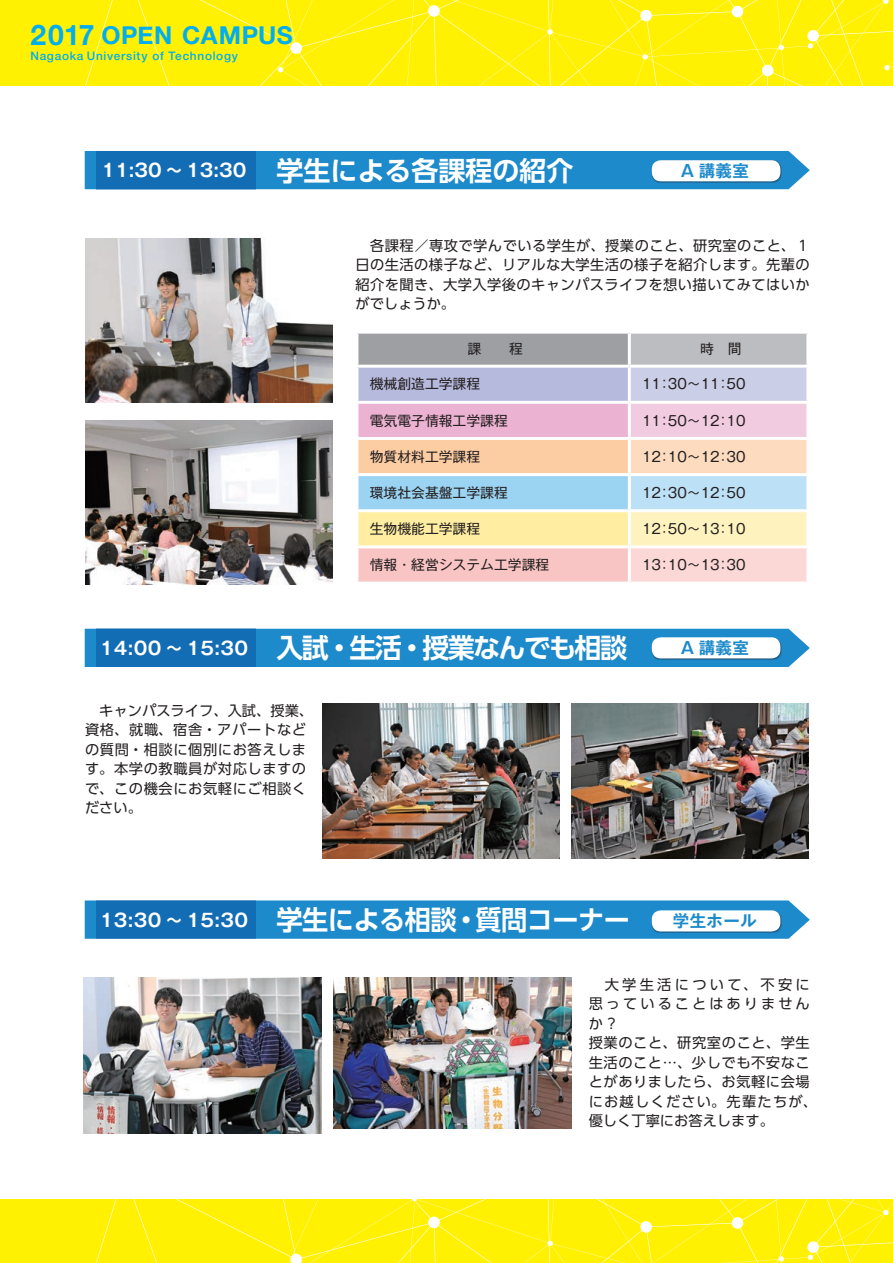
<style>
.page{position:relative;width:893px;height:1263px;background:#fff}
.page>*{position:absolute;margin:0;border:0;box-sizing:border-box;transform-origin:0 0}
.t1{font:700 27px "UD Shin Go Pro De";letter-spacing:-.06em;color:#fff}
.t2{font:700 27px "UD Shin Go Pro De";letter-spacing:-.02em;color:#fff}
.t3{font:700 27px "UD Shin Go Pro De";color:#fff}
.t4{font:700 24.6px "Helvetica Neue";letter-spacing:.025em;color:#00aeef}
.t5{font:700 18px "Gothic MB101 Pr 6 De";letter-spacing:.02em;color:#fff}
.t6{font:700 16.5px "Gothic MB101 Pr 6 De";letter-spacing:.02em;color:#1d8acb}
.t7{font:14.25px/19.5px "UD Shin Go Pro";letter-spacing:.04em;color:#231f20}
.t8{font:13.8px "Gothic MB101 Pr 6";color:#231f20}
.t9{font:500 11.7px "Helvetica Neue";letter-spacing:.06em;color:#00aeef}
.s1{font-size:28.35px}
</style>
<div class="page">
<div style="left:0;top:0;width:893px;height:86px;background:#fff101"></div>
<svg style="left:85px;top:0;width:808px;height:86px"></svg>
<div style="left:0;top:1199px;width:893px;height:64px;background:#fff101"></div>
<svg style="left:96px;top:1199px;width:797px;height:64px"></svg>
<img style="left:85px;top:238px;width:247px;height:164px">
<img style="left:85px;top:420px;width:247px;height:164px">
<div style="left:357px;top:332px;width:272px;height:34px;background:#9d9fa2"></div>
<div style="left:629px;top:332px;width:179px;height:34px;background:#bcbdc0"></div>
<div style="left:357px;top:366px;width:272px;height:36px;background:#b6badd"></div>
<div style="left:629px;top:366px;width:179px;height:36px;background:#cbcee7"></div>
<div style="left:357px;top:402px;width:272px;height:36px;background:#ecb2d1"></div>
<div style="left:629px;top:402px;width:179px;height:36px;background:#f1cbdf"></div>
<div style="left:357px;top:438px;width:272px;height:37px;background:#fccca2"></div>
<div style="left:629px;top:438px;width:179px;height:37px;background:#fddbbf"></div>
<div style="left:357px;top:475px;width:272px;height:36px;background:#9bd3f2"></div>
<div style="left:629px;top:475px;width:179px;height:36px;background:#bce0f5"></div>
<div style="left:357px;top:511px;width:272px;height:36px;background:#ffeea1"></div>
<div style="left:629px;top:511px;width:179px;height:36px;background:#fef3be"></div>
<div style="left:357px;top:547px;width:272px;height:36px;background:#f9c5c4"></div>
<div style="left:629px;top:547px;width:179px;height:36px;background:#fbd7d6"></div>
<hr style="left:355px;top:331px;width:274px;height:3px;background:#fff">
<hr style="left:355px;top:334px;width:3px;height:31px;background:#fff">
<hr style="left:629px;top:331px;width:180px;height:3px;background:#fff">
<hr style="left:628px;top:334px;width:3px;height:31px;background:#fff">
<hr style="left:806px;top:334px;width:3px;height:31px;background:#fff">
<hr style="left:355px;top:365px;width:274px;height:3px;background:#fff">
<hr style="left:355px;top:368px;width:3px;height:33px;background:#fff">
<hr style="left:629px;top:365px;width:180px;height:3px;background:#fff">
<hr style="left:628px;top:368px;width:3px;height:33px;background:#fff">
<hr style="left:806px;top:368px;width:3px;height:33px;background:#fff">
<hr style="left:355px;top:401px;width:274px;height:3px;background:#fff">
<hr style="left:355px;top:404px;width:3px;height:33px;background:#fff">
<hr style="left:629px;top:401px;width:180px;height:3px;background:#fff">
<hr style="left:628px;top:404px;width:3px;height:33px;background:#fff">
<hr style="left:806px;top:404px;width:3px;height:33px;background:#fff">
<hr style="left:355px;top:437px;width:274px;height:3px;background:#fff">
<hr style="left:355px;top:440px;width:3px;height:33px;background:#fff">
<hr style="left:629px;top:437px;width:180px;height:3px;background:#fff">
<hr style="left:628px;top:440px;width:3px;height:33px;background:#fff">
<hr style="left:806px;top:440px;width:3px;height:33px;background:#fff">
<hr style="left:355px;top:473px;width:274px;height:3px;background:#fff">
<hr style="left:355px;top:476px;width:3px;height:33px;background:#fff">
<hr style="left:629px;top:473px;width:180px;height:3px;background:#fff">
<hr style="left:628px;top:476px;width:3px;height:33px;background:#fff">
<hr style="left:806px;top:476px;width:3px;height:33px;background:#fff">
<hr style="left:355px;top:509px;width:274px;height:3px;background:#fff">
<hr style="left:355px;top:512px;width:3px;height:33px;background:#fff">
<hr style="left:629px;top:509px;width:180px;height:3px;background:#fff">
<hr style="left:628px;top:512px;width:3px;height:33px;background:#fff">
<hr style="left:806px;top:512px;width:3px;height:33px;background:#fff">
<hr style="left:355px;top:545px;width:274px;height:3px;background:#fff">
<hr style="left:355px;top:548px;width:3px;height:33px;background:#fff">
<hr style="left:629px;top:545px;width:180px;height:3px;background:#fff">
<hr style="left:628px;top:548px;width:3px;height:33px;background:#fff">
<hr style="left:806px;top:548px;width:3px;height:33px;background:#fff">
<hr style="left:355px;top:581px;width:274px;height:3px;background:#fff">
<hr style="left:629px;top:581px;width:180px;height:3px;background:#fff">
<img style="left:84px;top:977px;width:238px;height:156px">
<img style="left:334px;top:977px;width:237px;height:152px">
<img style="left:571px;top:703px;width:237px;height:155px">
<img style="left:323px;top:703px;width:236px;height:155px">
<div style="left:85px;top:151px;width:725px;height:38px;background:#1d8acb"></div>
<div style="left:85px;top:629px;width:725px;height:38px;background:#1d8acb"></div>
<svg style="left:85px;top:900px;width:725px;height:39px;background:#268fcd"></svg>
<div style="left:96px;top:151px;width:160px;height:38px;background:#136db5"></div>
<div style="left:96px;top:629px;width:160px;height:38px;background:#136db5"></div>
<div style="left:96px;top:900px;width:160px;height:39px;background:#136db5"></div>
<div style="left:652px;top:160px;width:130px;height:23px;background:#231f20;opacity:.4"></div>
<div style="left:652px;top:160px;width:128px;height:21px;background:#fff;border-radius:9px"></div>
<div style="left:652px;top:637px;width:130px;height:23px;background:#231f20;opacity:.4"></div>
<div style="left:652px;top:637px;width:128px;height:21px;background:#fff;border-radius:9px"></div>
<div style="left:652px;top:910px;width:130px;height:23px;background:#231f20;opacity:.4"></div>
<div style="left:652px;top:910px;width:128px;height:21px;background:#fff;border-radius:9px"></div>
<h2 class="t4" style="left:31px;top:16px;width:264px"><span class="s1">2017</span> OPEN CAMPUS</h2>
<p class="t9" style="left:30px;top:46px;width:209px">Nagaoka University of Technology</p>
<p class="t5" style="left:102px;top:155px;width:147px">11:30 ～ 13:30</p>
<h1 class="t3" style="left:277px;top:148px;width:299px">学生による各課程の紹介</h1>
<p class="t6" style="left:681px;top:157px;width:70px">A 講義室</p>
<p class="t5" style="left:100px;top:633px;width:150px">14:00 ～ 15:30</p>
<p class="t7" style="left:355px;top:235px;width:456px;text-align:justify;text-indent:15px">各課程／専攻で学んでいる学生が、授業のこと、研究室のこと、１日の生活の様子など、リアルな大学生活の様子を紹介します。先輩の紹介を聞き、大学入学後のキャンパスライフを想い描いてみてはいかがでしょうか。</p>
<p class="t8" style="left:468px;top:338px;width:57px">課　　程</p>
<p class="t8" style="left:700px;top:338px;width:43px">時　間</p>
<p class="t8" style="left:370px;top:373px;width:112px">機械創造工学課程</p>
<p class="t8" style="left:642px;top:373px;width:105px">11：30〜11：50</p>
<p class="t8" style="left:370px;top:409px;width:140px">電気電子情報工学課程</p>
<p class="t8" style="left:642px;top:409px;width:105px">11：50〜12：10</p>
<p class="t8" style="left:370px;top:445px;width:112px">物質材料工学課程</p>
<p class="t8" style="left:642px;top:445px;width:105px">12：10〜12：30</p>
<p class="t8" style="left:370px;top:481px;width:140px">環境社会基盤工学課程</p>
<p class="t8" style="left:642px;top:481px;width:105px">12：30〜12：50</p>
<p class="t8" style="left:370px;top:517px;width:112px">生物機能工学課程</p>
<p class="t8" style="left:642px;top:517px;width:105px">12：50〜13：10</p>
<p class="t8" style="left:370px;top:553px;width:181px">情報・経営システム工学課程</p>
<p class="t8" style="left:642px;top:553px;width:105px">13：10〜13：30</p>
<h1 class="t1" style="left:277px;top:626px;width:352px">入試・生活・授業なんでも相談</h1>
<p class="t6" style="left:681px;top:634px;width:70px">A 講義室</p>
<p class="t7" style="left:85px;top:700px;width:230px;text-indent:14px">キャンパスライフ、入試、授業、資格、就職、宿舎・アパートなどの質問・相談に個別にお答えします。本学の教職員が対応しますので、この機会にお気軽にご相談ください。</p>
<p class="t5" style="left:100px;top:905px;width:150px">13:30 ～ 15:30</p>
<h1 class="t2" style="left:277px;top:898px;width:355px">学生による相談・質問コーナー</h1>
<p class="t6" style="left:673px;top:907px;width:85px">学生ホール</p>
<p class="t7" style="left:589px;top:974px;width:230px;text-indent:16px">大学生活について、不安に思っていることはありませんか？<br>授業のこと、研究室のこと、学生生活のこと…、少しでも不安なことがありましたら、お気軽に会場にお越しください。先輩たちが、優しく丁寧にお答えします。</p>
</div>
